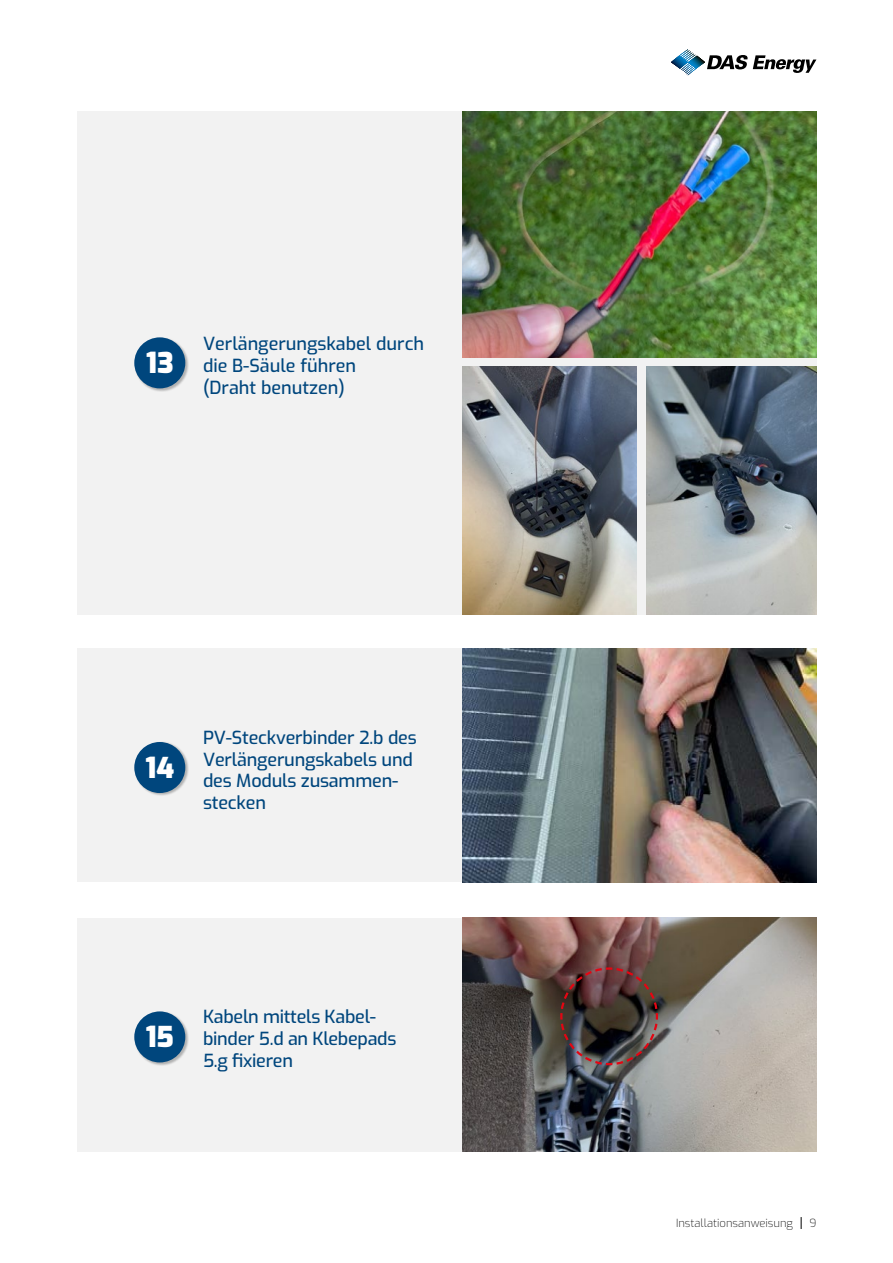
<style>
.page{position:relative;width:893px;height:1263px;background:#fff}
.page>*{position:absolute;margin:0;border:0;box-sizing:border-box;transform-origin:0 0}
.t1{font:900 28.5px "Exo";color:#fff}
.t2{font:500 18px/21.6px "Exo";letter-spacing:-.01em;color:#00467d}
.t3{font:200 11.25px "Exo";color:#000}
</style>
<div class="page">
<div style="left:77px;top:111px;width:739px;height:503px;background:#f2f2f2"></div>
<div style="left:134px;top:337px;width:55px;height:55px;background:#000;opacity:.27"></div>
<div style="left:134px;top:337px;width:51px;height:51px;background:#00467d;border-radius:50%"></div>
<div style="left:77px;top:648px;width:739px;height:234px;background:#f2f2f2"></div>
<img style="left:462px;top:111px;width:354px;height:246px">
<img style="left:646px;top:366px;width:170px;height:248px">
<img style="left:462px;top:366px;width:174px;height:248px">
<img style="left:463px;top:648px;width:353px;height:234px">
<div style="left:134px;top:741px;width:55px;height:55px;background:#000;opacity:.27"></div>
<div style="left:134px;top:742px;width:51px;height:51px;background:#00467d;border-radius:50%"></div>
<div style="left:77px;top:918px;width:739px;height:234px;background:#f2f2f2"></div>
<img style="left:463px;top:918px;width:353px;height:234px">
<div style="left:134px;top:1011px;width:55px;height:55px;background:#000;opacity:.27"></div>
<div style="left:134px;top:1011px;width:51px;height:51px;background:#00467d;border-radius:50%"></div>
<svg style="left:671px;top:49px;width:145px;height:26px"></svg>
<img style="left:559px;top:966px;width:100px;height:100px">
<svg style="left:801px;top:1217px;width:1px;height:12px"></svg>
<h1 class="t1" style="left:146px;top:341px;width:29px">13</h1>
<p class="t2" style="left:203px;top:332px;width:223px">Verlängerungskabel durch die B-Säule führen<br>(Draht benutzen)</p>
<h1 class="t1" style="left:145px;top:745px;width:30px">14</h1>
<p class="t2" style="left:203px;top:726px;width:215px">PV-Steckverbinder 2.b des<br>Verlängerungskabels und des Moduls zusammen&shy;stecken</p>
<h1 class="t1" style="left:146px;top:1015px;width:29px">15</h1>
<p class="t2" style="left:203px;top:1005px;width:195px">Kabeln mittels Kabel&shy;binder 5.d an Klebepads<br>5.g fixieren</p>
<p class="t3" style="left:676px;top:1215px;width:119px">Installationsanweisung</p>
<p class="t3" style="left:809px;top:1215px;width:9px">9</p>
</div>
